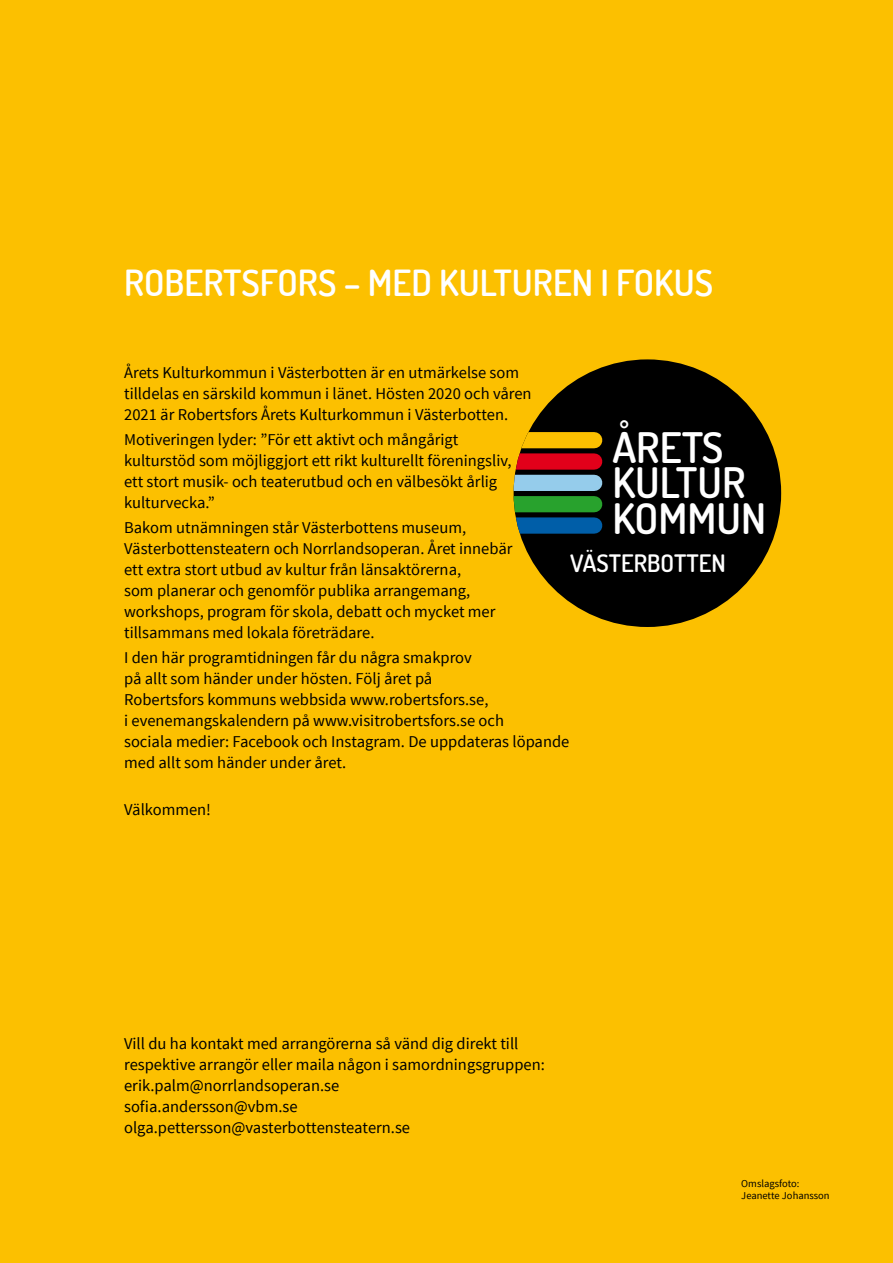
<style>
.page{position:relative;width:893px;height:1263px;background:#fcc000}
.page>*{position:absolute;margin:0;border:0;box-sizing:border-box;transform-origin:0 0}
.t1{font:600 42.15px/35.5px "Dosis";color:#fff}
.t2{font:600 36px "Dosis";color:#fff}
.t3{font:600 24.15px "Dosis";color:#fff}
.t4{font:16.5px/21px "Source Sans Pro";color:#000}
.t5{font:10.5px/12px "Source Sans Pro";color:#000}
</style>
<div class="page">
<svg style="left:514px;top:359px;width:267px;height:268px"></svg>
<div style="left:519px;top:432px;width:75px;height:16px;background:#fcc000"></div>
<div style="left:516px;top:453px;width:78px;height:17px;background:#e2001a"></div>
<div style="left:514px;top:475px;width:80px;height:16px;background:#95cceb"></div>
<div style="left:516px;top:517px;width:78px;height:17px;background:#005ea8"></div>
<div style="left:514px;top:496px;width:80px;height:16px;background:#28a22d"></div>
<h2 class="t2" style="left:124px;top:260px;width:590px">ROBERTSFORS – MED KULTUREN I FOKUS</h2>
<p class="t4" style="left:124px;top:362px;width:409px">Årets Kulturkommun i Västerbotten är en utmärkelse som tilldelas en särskild kommun i länet. Hösten 2020 och våren<br>2021 är Robertsfors Årets Kulturkommun i Västerbotten.</p>
<p class="t4" style="left:124px;top:429px;width:389px">Motiveringen lyder: ”För ett aktivt och mångårigt kulturstöd som möjliggjort ett rikt kulturellt föreningsliv, ett stort musik- och teaterutbud och en välbesökt årlig kulturvecka.”</p>
<p class="t4" style="left:124px;top:517px;width:390px">Bakom utnämningen står Västerbottens museum, Västerbottensteatern och Norrlandsoperan. Året innebär ett extra stort utbud av kultur från länsaktörerna,<br>som planerar och genomför publika arrangemang, workshops, program för skola, debatt och mycket mer tillsammans med lokala företrädare.</p>
<p class="t4" style="left:124px;top:648px;width:447px">I den här programtidningen får du några smakprov<br>på allt som händer under hösten. Följ året på<br>Robertsfors kommuns webbsida www.robertsfors.se,<br>i evenemangskalendern på www.visitrobertsfors.se och<br>sociala medier: Facebook och Instagram. De uppdateras löpande med allt som händer under året.</p>
<p class="t4" style="left:124px;top:799px;width:88px">Välkommen!</p>
<h1 class="t1" style="left:612px;top:428px;width:155px">ÅRETS<br>KULTUR<br>KOMMUN</h1>
<h3 class="t3" style="left:570px;top:548px;width:157px">VÄSTERBOTTEN</h3>
<p class="t4" style="left:124px;top:1033px;width:422px">Vill du ha kontakt med arrangörerna så vänd dig direkt till respektive arrangör eller maila någon i samordningsgruppen: erik.palm@norrlandsoperan.se<br>sofia.andersson@vbm.se olga.pettersson@vasterbottensteatern.se</p>
<p class="t5" style="left:741px;top:1178px;width:90px">Omslagsfoto:<br>Jeanette Johansson</p>
</div>
